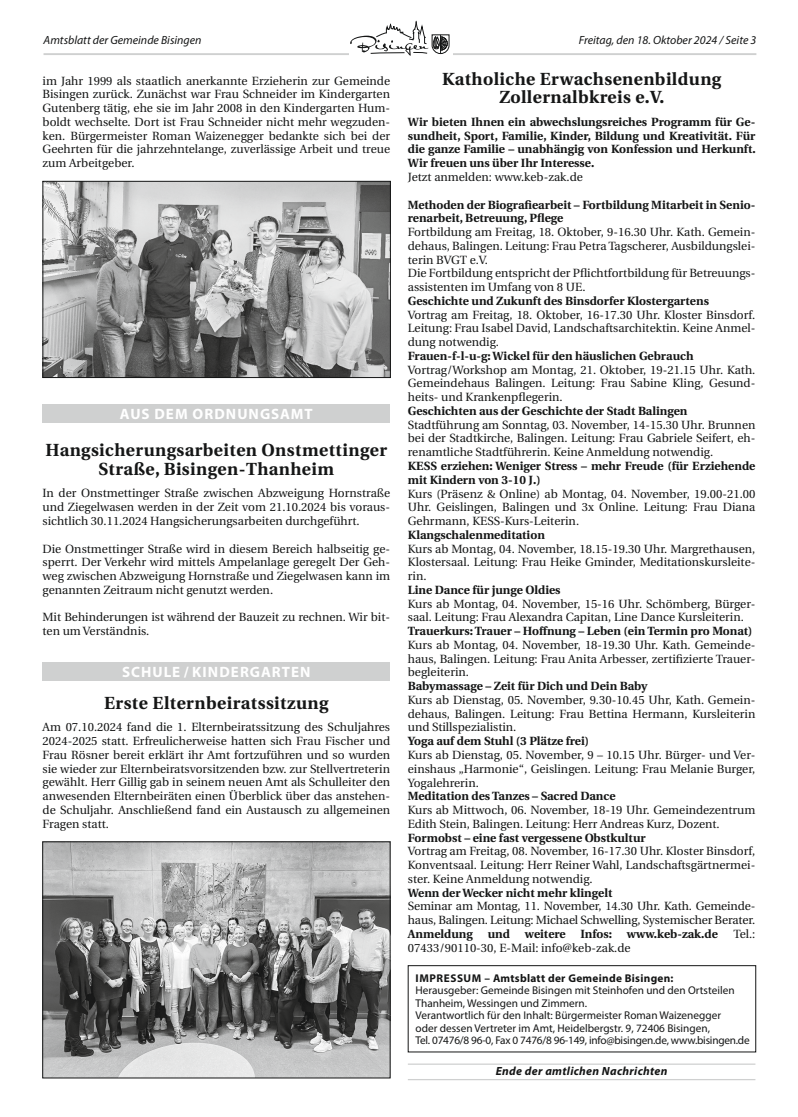
<style>
.page{position:relative;width:798px;height:1117px;background:#fff}
.page>*{position:absolute;margin:0;border:0;box-sizing:border-box;transform-origin:0 0}
.t1{font:700 17.5px/18.8px "Heuristica";letter-spacing:.025em;color:#151616;text-align:center}
.t2{font:700 15px "Myriad Pro";letter-spacing:.07em;color:#fff}
.t3{font:11.88px/13.8px "Heuristica";color:#151616;text-align:justify}
.t4{font:700 11.88px/13.8px "Heuristica";color:#151616}
.t5{font:italic 11.88px "Myriad Pro";color:#151616}
.t6{font:italic 700 11.88px "Myriad Pro";letter-spacing:.025em;color:#151616}
.t7{font:11.25px/12.5px "Myriad Pro";color:#151616}
.t8{font:700 11.25px "Myriad Pro";letter-spacing:.025em;color:#151616}
</style>
<div class="page">
<hr style="left:43px;top:53px;width:713px;height:2px;background:#cfd0d0">
<div style="left:349px;top:19px;width:103px;height:38px;background:#fff"></div>
<svg style="left:350px;top:21px;width:99px;height:35px"></svg>
<img style="left:45px;top:183px;width:343px;height:193px">
<div style="left:43px;top:181px;width:347px;height:197px;border:1px solid #151616"></div>
<div style="left:43px;top:403px;width:347px;height:19px;background:#cfd0d0"></div>
<div style="left:43px;top:662px;width:347px;height:19px;background:#cfd0d0"></div>
<hr style="left:407px;top:1063px;width:348px;height:1px;background:#cfd0d0">
<hr style="left:407px;top:1078px;width:348px;height:1px;background:#cfd0d0">
<div style="left:407px;top:965px;width:348px;height:86px;border:1px solid #151616"></div>
<img style="left:44px;top:843px;width:344px;height:232px">
<div style="left:42px;top:841px;width:348px;height:236px;border:1px solid #151616"></div>
<p class="t5" style="left:43px;top:33px;width:159px">Amtsblatt der Gemeinde Bisingen</p>
<p class="t5" style="left:578px;top:33px;width:179px">Freitag, den 18. Oktober 2024 / Seite 3</p>
<p class="t3" style="left:43px;top:74px;width:349px">im Jahr 1999 als staatlich anerkannte Erzieherin zur Gemeinde Bisingen zurück. Zunächst war Frau Schneider im Kindergarten Gutenberg tätig, ehe sie im Jahr 2008 in den Kindergarten Hum&shy;boldt wechselte. Dort ist Frau Schneider nicht mehr wegzuden&shy;ken. Bürgermeister Roman Waizenegger bedankte sich bei der Geehrten für die jahrzehntelange, zuverlässige Arbeit und treue zum Arbeitgeber.</p>
<h1 class="t1" style="left:442px;top:69px;width:281px">Katholiche Erwachsenenbildung<br>Zollernalbkreis e.V.</h1>
<p class="t4" style="left:407px;top:114px;width:349px;text-align:justify">Wir bieten Ihnen ein abwechslungsreiches Programm für Ge&shy;sundheit, Sport, Familie, Kinder, Bildung und Kreativität. Für die ganze Familie – unabhängig von Konfession und Herkunft.<br>Wir freuen uns über Ihr Interesse.</p>
<p class="t3" style="left:407px;top:170px;width:176px">Jetzt anmelden: www.keb-zak.de</p>
<p class="t4" style="left:407px;top:197px;width:349px">Methoden der Biografiearbeit – Fortbildung Mitarbeit in Senio&shy;renarbeit, Betreuung, Pflege</p>
<p class="t3" style="left:407px;top:225px;width:349px;text-align:left">Fortbildung am Freitag, 18. Oktober, 9-16.30 Uhr. Kath. Gemein&shy;dehaus, Balingen. Leitung: Frau Petra Tagscherer, Ausbildungslei&shy;terin BVGT e.V.<br>Die Fortbildung entspricht der Pflichtfortbildung für Betreuungs&shy;assistenten im Umfang von 8 UE.</p>
<p class="t4" style="left:407px;top:293px;width:302px">Geschichte und Zukunft des Binsdorfer Klostergartens</p>
<p class="t3" style="left:407px;top:308px;width:349px">Vortrag am Freitag, 18. Oktober, 16-17.30 Uhr. Kloster Binsdorf.<br>Leitung: Frau Isabel David, Landschaftsarchitektin. Keine Anmel&shy;dung notwendig.</p>
<p class="t4" style="left:407px;top:348px;width:287px">Frauen-f-l-u-g: Wickel für den häuslichen Gebrauch</p>
<p class="t3" style="left:407px;top:363px;width:349px">Vortrag/Workshop am Montag, 21. Oktober, 19-21.15 Uhr. Kath.<br>Gemeindehaus Balingen. Leitung: Frau Sabine Kling, Gesund&shy;heits- und Krankenpflegerin.</p>
<p class="t4" style="left:407px;top:403px;width:281px">Geschichten aus der Geschichte der Stadt Balingen</p>
<p class="t3" style="left:407px;top:418px;width:349px">Stadtführung am Sonntag, 03. November, 14-15.30 Uhr. Brunnen bei der Stadtkirche, Balingen. Leitung: Frau Gabriele Seifert, eh&shy;renamtliche Stadtführerin. Keine Anmeldung notwendig.</p>
<p class="t4" style="left:407px;top:458px;width:349px">KESS erziehen: Weniger Stress – mehr Freude (für Erziehende mit Kindern von 3-10 J.)</p>
<p class="t3" style="left:407px;top:486px;width:349px">Kurs (Präsenz &amp; Online) ab Montag, 04. November, 19.00-21.00<br>Uhr. Geislingen, Balingen und 3x Online. Leitung: Frau Diana Gehrmann, KESS-Kurs-Leiterin.</p>
<p class="t4" style="left:407px;top:527px;width:138px">Klangschalenmeditation</p>
<p class="t3" style="left:407px;top:541px;width:349px">Kurs ab Montag, 04. November, 18.15-19.30 Uhr. Margrethausen, Klostersaal. Leitung: Frau Heike Gminder, Meditationskursleite&shy;rin.</p>
<p class="t4" style="left:407px;top:582px;width:154px">Line Dance für junge Oldies</p>
<p class="t3" style="left:407px;top:596px;width:349px">Kurs ab Montag, 04. November, 15-16 Uhr. Schömberg, Bürger&shy;saal. Leitung: Frau Alexandra Capitan, Line Dance Kursleiterin.</p>
<p class="t4" style="left:407px;top:623px;width:346px">Trauerkurs: Trauer – Hoffnung – Leben (ein Termin pro Monat)</p>
<p class="t3" style="left:407px;top:638px;width:349px">Kurs ab Montag, 04. November, 18-19.30 Uhr. Kath. Gemeinde&shy;haus, Balingen. Leitung: Frau Anita Arbesser, zertifizierte Trauer&shy;begleiterin.</p>
<p class="t4" style="left:407px;top:678px;width:241px">Babymassage – Zeit für Dich und Dein Baby</p>
<p class="t3" style="left:407px;top:693px;width:349px">Kurs ab Dienstag, 05. November, 9.30-10.45 Uhr, Kath. Gemein&shy;dehaus, Balingen. Leitung: Frau Bettina Hermann, Kursleiterin und Stillspezialistin.</p>
<p class="t4" style="left:407px;top:733px;width:183px">Yoga auf dem Stuhl (3 Plätze frei)</p>
<p class="t3" style="left:407px;top:748px;width:349px">Kurs ab Dienstag, 05. November, 9 – 10.15 Uhr. Bürger- und Ver&shy;einshaus „Harmonie“, Geislingen. Leitung: Frau Melanie Burger, Yogalehrerin.</p>
<p class="t4" style="left:407px;top:788px;width:209px">Meditation des Tanzes – Sacred Dance</p>
<p class="t3" style="left:407px;top:803px;width:349px">Kurs ab Mittwoch, 06. November, 18-19 Uhr. Gemeindezentrum<br>Edith Stein, Balingen. Leitung: Herr Andreas Kurz, Dozent.</p>
<p class="t4" style="left:407px;top:830px;width:239px">Formobst – eine fast vergessene Obstkultur</p>
<p class="t3" style="left:407px;top:844px;width:349px">Vortrag am Freitag, 08. November, 16-17.30 Uhr. Kloster Binsdorf, Konventsaal. Leitung: Herr Reiner Wahl, Landschaftsgärtnermei&shy;ster. Keine Anmeldung notwendig.</p>
<p class="t4" style="left:407px;top:885px;width:206px">Wenn der Wecker nicht mehr klingelt</p>
<p class="t3" style="left:407px;top:899px;width:349px">Seminar am Montag, 11. November, 14.30 Uhr. Kath. Gemeinde&shy;haus, Balingen. Leitung: Michael Schwelling, Systemischer Berater.</p>
<p class="t4" style="left:407px;top:926px;width:66px">Anmeldung</p>
<p class="t4" style="left:487px;top:926px;width:24px">und</p>
<p class="t4" style="left:524px;top:926px;width:42px">weitere</p>
<p class="t4" style="left:580px;top:926px;width:139px">Infos: www.keb-zak.de</p>
<p class="t3" style="left:733px;top:926px;width:23px">Tel.:</p>
<p class="t3" style="left:407px;top:940px;width:224px">07433/90110-30, E-Mail: info@keb-zak.de</p>
<p class="t8" style="left:415px;top:970px;width:259px">IMPRESSUM – Amtsblatt der Gemeinde Bisingen:</p>
<p class="t7" style="left:415px;top:983px;width:335px">Herausgeber: Gemeinde Bisingen mit Steinhofen und den Ortsteilen Thanheim, Wessingen und Zimmern.<br>Verantwortlich für den Inhalt: Bürgermeister Roman Waizenegger<br>oder dessen Vertreter im Amt, Heidelbergstr. 9, 72406 Bisingen,<br>Tel. 07476/8 96-0, Fax 0 7476/8 96-149, info@bisingen.de, www.bisingen.de</p>
<p class="t6" style="left:495px;top:1063px;width:173px">Ende der amtlichen Nachrichten</p>
<p class="t2" style="left:120px;top:404px;width:194px">AUS DEM ORDNUNGSAMT</p>
<h1 class="t1" style="left:46px;top:440px;width:343px">Hangsicherungsarbeiten Onstmettinger<br>Straße, Bisingen-Thanheim</h1>
<p class="t3" style="left:43px;top:486px;width:349px">In der Onstmettinger Straße zwischen Abzweigung Hornstraße und Ziegelwasen werden in der Zeit vom 21.10.2024 bis voraus&shy;sichtlich 30.11.2024 Hangsicherungsarbeiten durchgeführt.</p>
<p class="t3" style="left:43px;top:541px;width:349px">Die Onstmettinger Straße wird in diesem Bereich halbseitig ge&shy;sperrt. Der Verkehr wird mittels Ampelanlage geregelt Der Geh&shy;weg zwischen Abzweigung Hornstraße und Ziegelwasen kann im genannten Zeitraum nicht genutzt werden.</p>
<p class="t3" style="left:43px;top:610px;width:349px">Mit Behinderungen ist während der Bauzeit zu rechnen. Wir bit&shy;ten um Verständnis.</p>
<p class="t2" style="left:122px;top:662px;width:190px">SCHULE / KINDERGARTEN</p>
<h1 class="t1" style="left:104px;top:692px;width:226px">Erste Elternbeiratssitzung</h1>
<p class="t3" style="left:43px;top:720px;width:349px">Am 07.10.2024 fand die 1. Elternbeiratssitzung des Schuljahres 2024-2025 statt. Erfreulicherweise hatten sich Frau Fischer und Frau Rösner bereit erklärt ihr Amt fortzuführen und so wurden sie wieder zur Elternbeiratsvorsitzenden bzw. zur Stellvertreterin gewählt. Herr Gillig gab in seinem neuen Amt als Schulleiter den anwesenden Elternbeiräten einen Überblick über das anstehen&shy;de Schuljahr. Anschließend fand ein Austausch zu allgemeinen Fragen statt.</p>
</div>
